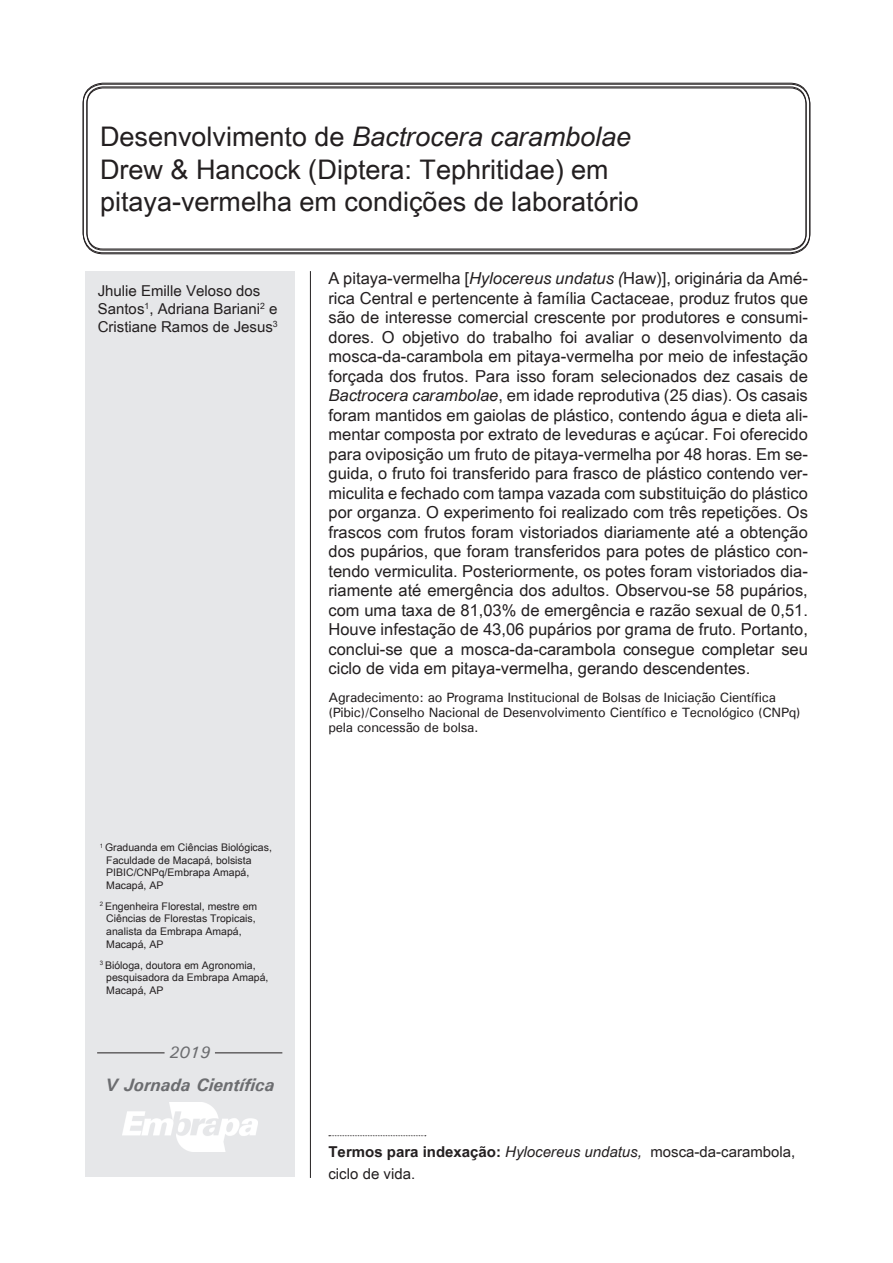
<style>
.page{position:relative;width:893px;height:1263px;background:#fff}
.page>*{position:absolute;margin:0;border:0;box-sizing:border-box;transform-origin:0 0}
.t1{font:27px/32.4px "Arial";color:#231f20}
.t2{font:italic 700 18px "Univers";color:#6c6d70}
.t3{font:16.5px/19.5px "Arial";color:#231f20;text-align:justify}
.t4{font:italic 500 16.5px "Univers";color:#6c6d70}
.t5{font:15px/18px "Arial";color:#231f20}
.t6{font:500 13.5px/15px "Univers";letter-spacing:-.02em;color:#231f20}
.t7{font:10.5px/12.6px "Arial";color:#231f20}
.s1{font-style:italic}
.s2{font-weight:700}
</style>
<div class="page">
<hr style="left:310px;top:271px;width:1px;height:907px;background:#231f20">
<div style="left:85px;top:1035px;width:209px;height:142px;background:#e6e7e9"></div>
<img style="left:122px;top:1102px;width:135px;height:49px">
<hr style="left:97px;top:1052px;width:68px;height:1px;background:#231f20">
<hr style="left:215px;top:1052px;width:67px;height:1px;background:#231f20">
<div style="left:83px;top:84px;width:727px;height:170px;border:1px solid #231f20;border-radius:20px"></div>
<div style="left:87px;top:88px;width:719px;height:162px;border:1px solid #231f20;border-radius:16px"></div>
<div style="left:85px;top:272px;width:209px;height:480px;background:#e6e7e9"></div>
<svg style="left:329px;top:1135px;width:97px;height:1px"></svg>
<div style="left:85px;top:672px;width:209px;height:364px;background:#e6e7e9"></div>
<h1 class="t1" style="left:100px;top:121px;width:540px">Desenvolvimento de <span class="s1">Bactrocera carambolae<br></span>Drew &amp; Hancock (Diptera: Tephritidae) em pitaya-vermelha em condições de laboratório</h1>
<p class="t5" style="left:98px;top:281px;width:181px">Jhulie Emille Veloso dos<br>Santos<sup>1</sup>, Adriana Bariani<sup>2</sup> e<br>Cristiane Ramos de Jesus<sup>3</sup></p>
<p class="t7" style="left:106px;top:841px;width:167px;text-indent:-6px"><sup>1</sup> Graduanda em Ciências Biológicas,<br>Faculdade de Macapá, bolsista<br>PIBIC/CNPq/Embrapa Amapá,<br>Macapá, AP</p>
<p class="t7" style="left:106px;top:900px;width:153px;text-indent:-6px"><sup>2</sup> Engenheira Florestal, mestre em<br>Ciências de Florestas Tropicais, analista da Embrapa Amapá,<br>Macapá, AP</p>
<p class="t7" style="left:106px;top:959px;width:164px;text-indent:-6px"><sup>3</sup> Bióloga, doutora em Agronomia, pesquisadora da Embrapa Amapá,<br>Macapá, AP</p>
<p class="t4" style="left:169px;top:1041px;width:43px">2019</p>
<p class="t2" style="left:105px;top:1074px;width:171px">V Jornada Científica</p>
<p class="t3" style="left:328px;top:269px;width:481px">A pitaya-vermelha [<span class="s1">Hylocereus undatus (</span>Haw)], originária da Amé&shy;rica Central e pertencente à família Cactaceae, produz frutos que são de interesse comercial crescente por produtores e consumi&shy;dores. O objetivo do trabalho foi avaliar o desenvolvimento da mosca-da-carambola em pitaya-vermelha por meio de infestação forçada dos frutos. Para isso foram selecionados dez casais de <span class="s1">Bactrocera carambolae</span>, em idade reprodutiva (25 dias). Os casais foram mantidos em gaiolas de plástico, contendo água e dieta ali&shy;mentar composta por extrato de leveduras e açúcar. Foi oferecido para oviposição um fruto de pitaya-vermelha por 48 horas. Em se&shy;guida, o fruto foi transferido para frasco de plástico contendo ver&shy;miculita e fechado com tampa vazada com substituição do plástico por organza. O experimento foi realizado com três repetições. Os frascos com frutos foram vistoriados diariamente até a obtenção dos pupários, que foram transferidos para potes de plástico con&shy;tendo vermiculita. Posteriormente, os potes foram vistoriados dia&shy;riamente até emergência dos adultos. Observou-se 58 pupários, com uma taxa de 81,03% de emergência e razão sexual de 0,51.<br>Houve infestação de 43,06 pupários por grama de fruto. Portanto, conclui-se que a mosca-da-carambola consegue completar seu ciclo de vida em pitaya-vermelha, gerando descendentes.</p>
<p class="t6" style="left:328px;top:690px;width:474px">Agradecimento: ao Programa Institucional de Bolsas de Iniciação Científica (Pibic)/Conselho Nacional de Desenvolvimento Científico e Tecnológico (CNPq) pela concessão de bolsa.</p>
<p class="t5" style="left:328px;top:1141px;width:468px;line-height:21.6px"><span class="s2">Termos para indexação:</span> <span class="s1">Hylocereus undatus,</span> mosca-da-carambola, ciclo de vida.</p>
</div>
